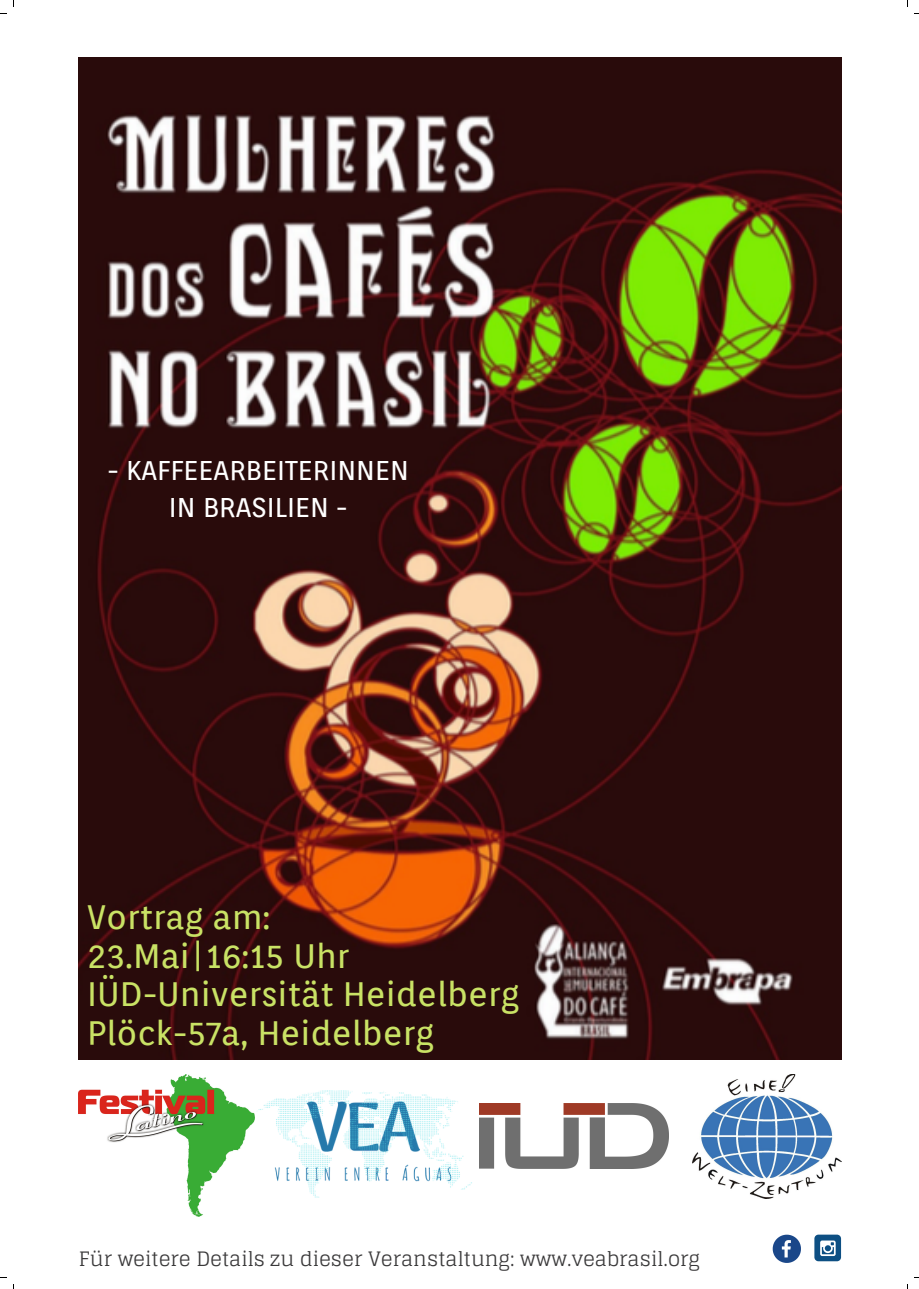
<style>
.page{position:relative;width:919px;height:1289px;background:#fff}
.page>*{position:absolute;margin:0;border:0;box-sizing:border-box;transform-origin:0 0}
.t1{font:33.75px/38.7px "Orienta";color:#c9e265}
.t2{font:27px/37.7px "Orienta";color:#fff;text-align:center}
.t3{font:19.88px "Glegoo";color:#393839}
</style>
<div class="page">
<img style="left:78px;top:58px;width:763px;height:1001px">
<svg style="left:772px;top:1234px;width:28px;height:28px"></svg>
<div style="left:814px;top:1234px;width:26px;height:27px;background:#0d4f83;border-radius:4px"></div>
<svg style="left:820px;top:1240px;width:15px;height:15px"></svg>
<img style="left:501px;top:1103px;width:167px;height:65px">
<img style="left:78px;top:1074px;width:147px;height:142px">
<img style="left:692px;top:1074px;width:149px;height:123px">
<img style="left:225px;top:1000px;width:276px;height:198px">
<p class="t2" style="left:107px;top:451px;width:303px">- KAFFEEARBEITERINNEN<br>IN BRASILIEN -</p>
<p class="t1" style="left:87px;top:897px;width:433px">Vortrag am:<br>23.Mai|16:15 Uhr<br>IÜD-Universität Heidelberg<br>Plöck-57a, Heidelberg</p>
<p class="t3" style="left:79px;top:1246px;width:622px">Für weitere Details zu dieser Veranstaltung: www.veabrasil.org</p>
</div>
